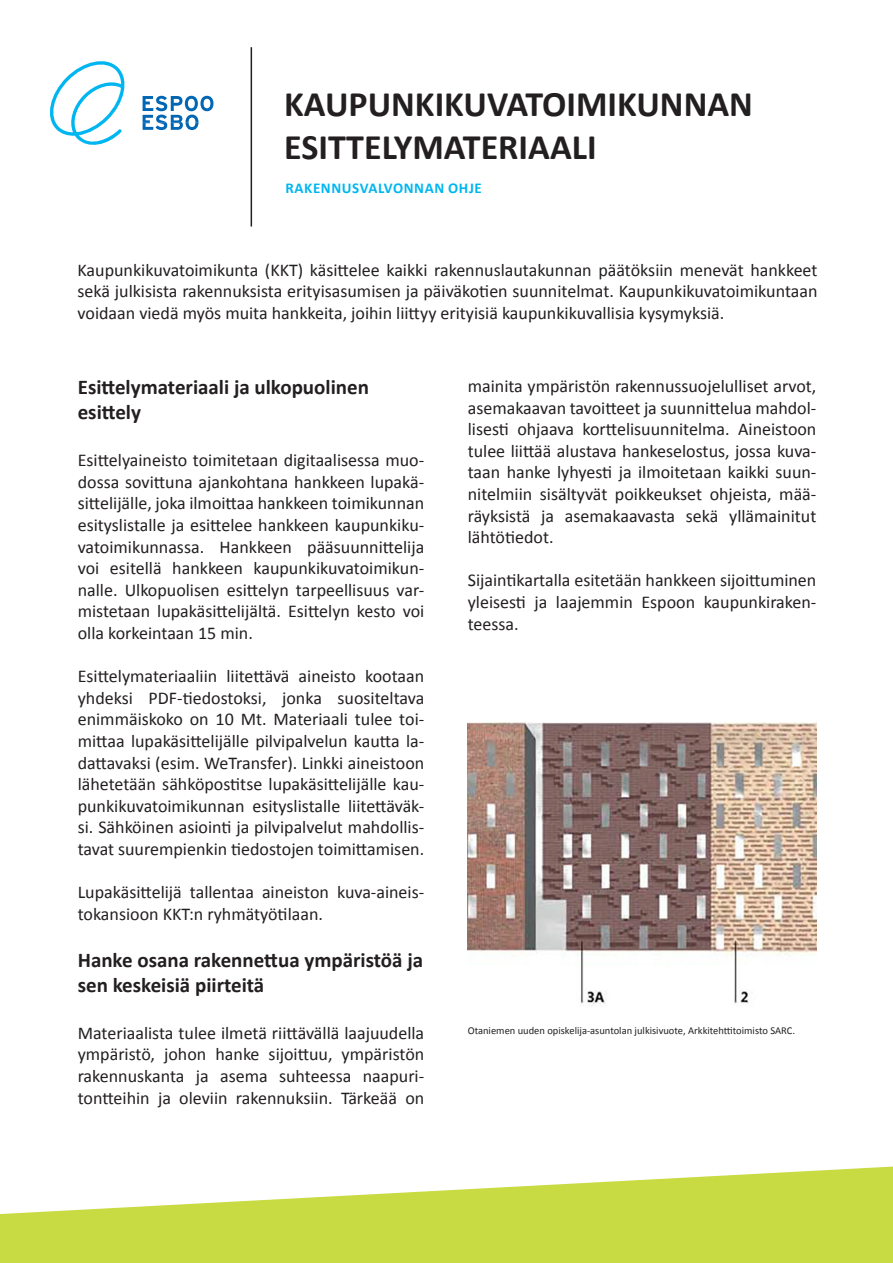
<style>
.page{position:relative;width:893px;height:1263px;background:#fff}
.page>*{position:absolute;margin:0;border:0;box-sizing:border-box;transform-origin:0 0}
.Otsikko_1{font:700 36px "Calibri";color:#231f20}
.Otsikko_2{font:700 21px/25.2px "Calibri";color:#231f20}
.Leipis{font:18px/21.6px "Calibri";color:#231f20;text-align:justify}
.Kuvateksti{font:700 15px "Calibri";letter-spacing:.04em;color:#00b6f0}
.Kuvateksti-2{font:10.5px "Calibri";color:#231f20}
</style>
<div class="page">
<svg style="left:0;top:1166px;width:893px;height:97px"></svg>
<svg style="left:143px;top:96px;width:70px;height:34px"></svg>
<svg style="left:50px;top:61px;width:75px;height:84px"></svg>
<hr style="left:251px;top:47px;width:1px;height:179px;background:#231f20">
<img style="left:468px;top:722px;width:348px;height:284px">
<p class="Otsikko_1" style="left:284px;top:81px;width:470px">KAUPUNKIKUVATOIMIKUNNAN</p>
<p class="Otsikko_1" style="left:284px;top:124px;width:314px">ESITTELYMATERIAALI</p>
<p class="Kuvateksti" style="left:286px;top:179px;width:198px">RAKENNUSVALVONNAN OHJE</p>
<p class="Leipis" style="left:78px;top:259px;width:741px">Kaupunkikuvatoimikunta (KKT) käsittelee kaikki rakennuslautakunnan päätöksiin menevät hankkeet sekä julkisista rakennuksista erityisasumisen ja päiväkotien suunnitelmat. Kaupunkikuvatoimikuntaan voidaan viedä myös muita hankkeita, joihin liittyy erityisiä kaupunkikuvallisia kysymyksiä.</p>
<p class="Otsikko_2" style="left:78px;top:375px;width:293px">Esittelymateriaali ja ulkopuolinen</p>
<p class="Otsikko_2" style="left:78px;top:400px;width:65px">esittely</p>
<p class="Leipis" style="left:78px;top:449px;width:348px">Esittelyaineisto toimitetaan digitaalisessa muo&shy;dossa sovittuna ajankohtana hankkeen lupakä&shy;sittelijälle, joka ilmoittaa hankkeen toimikunnan esityslistalle ja esittelee hankkeen kaupunkiku&shy;vatoimikunnassa. Hankkeen pääsuunnittelija voi esitellä hankkeen kaupunkikuvatoimikun&shy;nalle. Ulkopuolisen esittelyn tarpeellisuus var&shy;mistetaan lupakäsittelijältä. Esittelyn kesto voi olla korkeintaan 15 min.</p>
<p class="Leipis" style="left:78px;top:665px;width:348px">Esittelymateriaaliin liitettävä aineisto kootaan yhdeksi PDF-tiedostoksi, jonka suositeltava enimmäiskoko on 10 Mt. Materiaali tulee toi&shy;mittaa lupakäsittelijälle pilvipalvelun kautta la&shy;dattavaksi (esim. WeTransfer). Linkki aineistoon lähetetään sähköpostitse lupakäsittelijälle kau&shy;punkikuvatoimikunnan esityslistalle liitettäväk&shy;si. Sähköinen asiointi ja pilvipalvelut mahdollis&shy;tavat suurempienkin tiedostojen toimittamisen.</p>
<p class="Leipis" style="left:78px;top:881px;width:348px">Lupakäsittelijä tallentaa aineiston kuva-aineis&shy;tokansioon KKT:n ryhmätyötilaan.</p>
<p class="Otsikko_2" style="left:78px;top:947px;width:347px">Hanke osana rakennettua ympäristöä ja sen keskeisiä piirteitä</p>
<p class="Leipis" style="left:78px;top:1022px;width:348px">Materiaalista tulee ilmetä riittävällä laajuudella ympäristö, johon hanke sijoittuu, ympäristön rakennuskanta ja asema suhteessa naapuri&shy;tontteihin ja oleviin rakennuksiin. Tärkeää on</p>
<p class="Leipis" style="left:468px;top:375px;width:350px">mainita ympäristön rakennussuojelulliset arvot, asemakaavan tavoitteet ja suunnittelua mahdol&shy;lisesti ohjaava korttelisuunnitelma. Aineistoon tulee liittää alustava hankeselostus, jossa kuva&shy;taan hanke lyhyesti ja ilmoitetaan kaikki suun&shy;nitelmiin sisältyvät poikkeukset ohjeista, mää&shy;räyksistä ja asemakaavasta sekä yllämainitut lähtötiedot.</p>
<p class="Leipis" style="left:468px;top:570px;width:350px">Sijaintikartalla esitetään hankkeen sijoittuminen yleisesti ja laajemmin Espoon kaupunkiraken&shy;teessa.</p>
<p class="Kuvateksti-2" style="left:468px;top:1023px;width:329px">Otaniemen uuden opiskelija-asuntolan julkisivuote, Arkkitehttitoimisto SARC.</p>
</div>
